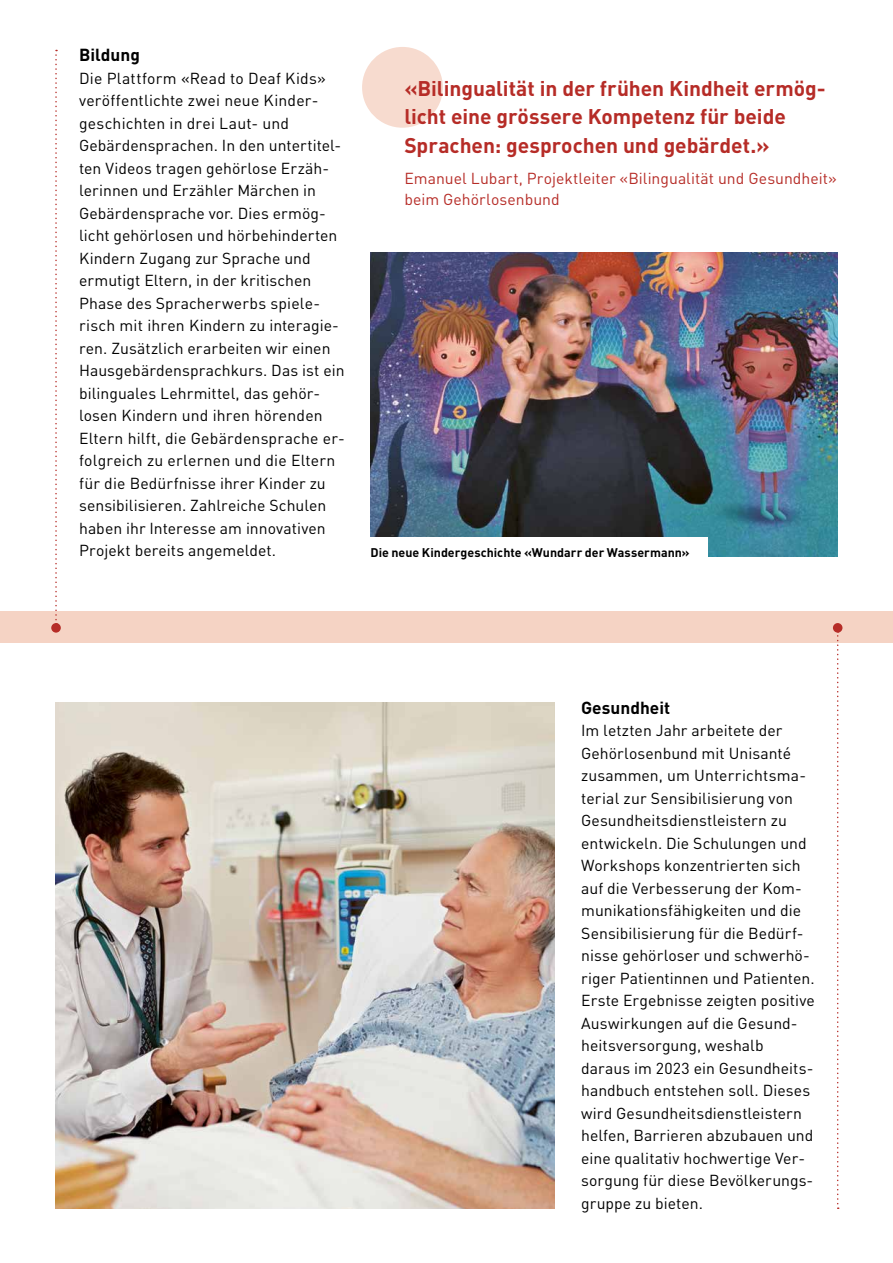
<style>
.page{position:relative;width:893px;height:1263px;background:#fff}
.page>*{position:absolute;margin:0;border:0;box-sizing:border-box;transform-origin:0 0}
.t1{font:700 21px/28.5px "DINOT";color:#b62c27}
.t2{font:700 17.25px "DINOT";color:#000}
.t3{font:15.75px/22.5px "DINOT";letter-spacing:.005em;color:#000}
.t4{font:15.75px/21px "DINOT";letter-spacing:.005em;color:#b62c27}
.t5{font:700 12.45px "DINOT";color:#000}
</style>
<div class="page">
<div style="left:0;top:611px;width:893px;height:31px;background:#f5d3c4"></div>
<img style="left:370px;top:252px;width:468px;height:305px">
<svg style="left:55px;top:50px;width:2px;height:571px"></svg>
<div style="left:51px;top:623px;width:10px;height:10px;background:#b62c27;border-radius:50%"></div>
<svg style="left:837px;top:635px;width:2px;height:574px"></svg>
<div style="left:833px;top:623px;width:9px;height:10px;background:#b62c27;border-radius:50%"></div>
<img style="left:55px;top:702px;width:499px;height:507px">
<div style="left:362px;top:47px;width:81px;height:81px;background:#f7dbcf;border-radius:50%"></div>
<div style="left:360px;top:537px;width:348px;height:30px;background:#fff"></div>
<p class="t2" style="left:79px;top:43px;width:62px">Bildung</p>
<p class="t3" style="left:79px;top:66px;width:267px">Die Plattform «Read to Deaf Kids» veröffentlichte zwei neue Kinder&shy;geschichten in drei Laut- und Gebärdensprachen. In den untertitel&shy;ten Videos tragen gehörlose Erzäh&shy;lerinnen und Erzähler Märchen in Gebärdensprache vor. Dies ermög&shy;licht gehörlosen und hörbehinderten Kindern Zugang zur Sprache und ermutigt Eltern, in der kritischen Phase des Spracherwerbs spiele&shy;risch mit ihren Kindern zu interagie&shy;ren. Zusätzlich erarbeiten wir einen Hausgebärdensprachkurs. Das ist ein bilinguales Lehrmittel, das gehör&shy;losen Kindern und ihren hörenden Eltern hilft, die Gebärdensprache er&shy;folgreich zu erlernen und die Eltern für die Bedürfnisse ihrer Kinder zu sensibilisieren. Zahlreiche Schulen haben ihr Interesse am innovativen Projekt bereits angemeldet.</p>
<h1 class="t1" style="left:404px;top:73px;width:423px">«Bilingualität in der frühen Kindheit ermög&shy;licht eine grössere Kompetenz für beide<br>Sprachen: gesprochen und gebärdet.»</h1>
<p class="t4" style="left:404px;top:168px;width:434px">Emanuel Lubart, Projektleiter «Bilingualität und Gesundheit» beim Gehörlosenbund</p>
<p class="t5" style="left:370px;top:544px;width:321px">Die neue Kindergeschichte «Wundarr der Wassermann»</p>
<p class="t2" style="left:581px;top:696px;width:91px">Gesundheit</p>
<p class="t3" style="left:581px;top:718px;width:235px">Im letzten Jahr arbeitete der<br>Gehörlosenbund mit Unisanté zusammen, um Unterrichtsma&shy;terial zur Sensibilisierung von<br>Gesundheitsdienstleistern zu entwickeln. Die Schulungen und<br>Workshops konzentrierten sich auf die Verbesserung der Kom&shy;munikationsfähigkeiten und die<br>Sensibilisierung für die Bedürf&shy;nisse gehörloser und schwerhö&shy;riger Patientinnen und Patienten.<br>Erste Ergebnisse zeigten positive<br>Auswirkungen auf die Gesund&shy;heitsversorgung, weshalb daraus im 2023 ein Gesundheits&shy;handbuch entstehen soll. Dieses wird Gesundheitsdienstleistern helfen, Barrieren abzubauen und eine qualitativ hochwertige Ver&shy;sorgung für diese Bevölkerungs&shy;gruppe zu bieten.</p>
</div>
